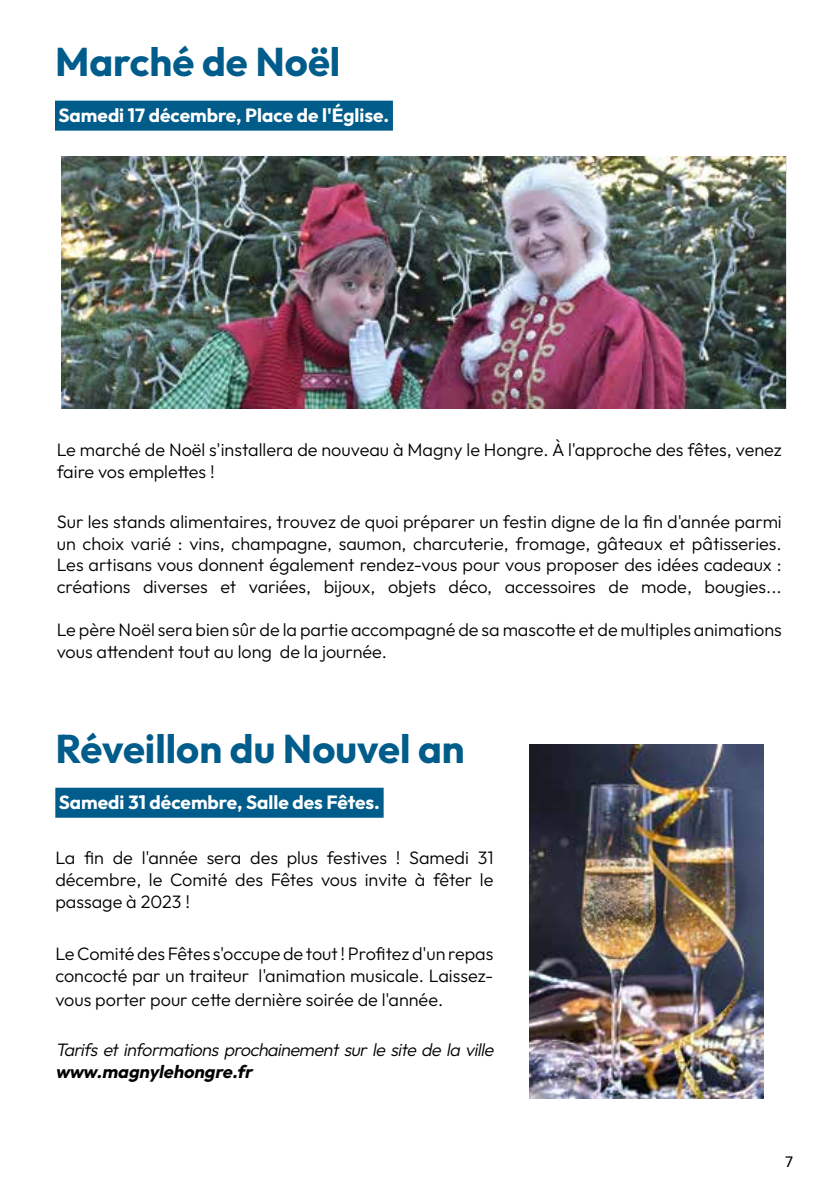
<style>
.page{position:relative;width:840px;height:1191px;background:#fff}
.page>*{position:absolute;margin:0;border:0;box-sizing:border-box;transform-origin:0 0}
.t1{font:700 40px "Outfit";color:#005c8a}
.t2{font:700 19px "Outfit";color:#fff}
.t3{font:300 18px/21.6px "Outfit";color:#020203}
.t4{font:italic 300 18px "Outfit";color:#020203}
.t5{font:italic 700 18px "Outfit";color:#020203}
.t6{font:17px "Calibri";color:#000}
</style>
<div class="page">
<img style="left:61px;top:156px;width:724px;height:252px">
<img style="left:529px;top:744px;width:234px;height:354px">
<div style="left:55px;top:101px;width:338px;height:30px;background:#005c8a"></div>
<div style="left:55px;top:787px;width:328px;height:30px;background:#005c8a"></div>
<h1 class="t1" style="left:55px;top:39px;width:287px">Marché de Noël</h1>
<p class="t2" style="left:59px;top:104px;width:332px">Samedi 17 décembre, Place de l'Église.</p>
<p class="t3" style="left:57px;top:439px;width:726px">Le marché de Noël s'installera de nouveau à Magny le Hongre. À l'approche des fêtes, venez faire vos emplettes !</p>
<p class="t3" style="left:57px;top:511px;width:726px;text-align:justify">Sur les stands alimentaires, trouvez de quoi préparer un festin digne de la fin d'année parmi un choix varié : vins, champagne, saumon, charcuterie, fromage, gâteaux et pâtisseries.<br>Les artisans vous donnent également rendez-vous pour vous proposer des idées cadeaux : créations diverses et variées, bijoux, objets déco, accessoires de mode, bougies...</p>
<p class="t3" style="left:57px;top:619px;width:726px">Le père Noël sera bien sûr de la partie accompagné de sa mascotte et de multiples animations vous attendent tout au long de la journée.</p>
<h1 class="t1" style="left:55px;top:726px;width:411px">Réveillon du Nouvel an</h1>
<p class="t2" style="left:59px;top:791px;width:322px">Samedi 31 décembre, Salle des Fêtes.</p>
<p class="t3" style="left:55px;top:847px;width:439px;text-align:justify">La fin de l'année sera des plus festives ! Samedi 31 décembre, le Comité des Fêtes vous invite à fêter le passage à 2023 !</p>
<p class="t3" style="left:55px;top:943px;width:439px">Le Comité des Fêtes s'occupe de tout ! Profitez d'un repas concocté par un traiteur l'animation musicale. Laissez-</p>
<p class="t3" style="left:55px;top:988px;width:389px">vous porter pour cette dernière soirée de l'année.</p>
<p class="t4" style="left:55px;top:1039px;width:443px">Tarifs et informations prochainement sur le site de la ville</p>
<p class="t5" style="left:55px;top:1061px;width:202px">www.magnylehongre.fr</p>
<p class="t6" style="left:784px;top:1149px;width:10px">7</p>
</div>
